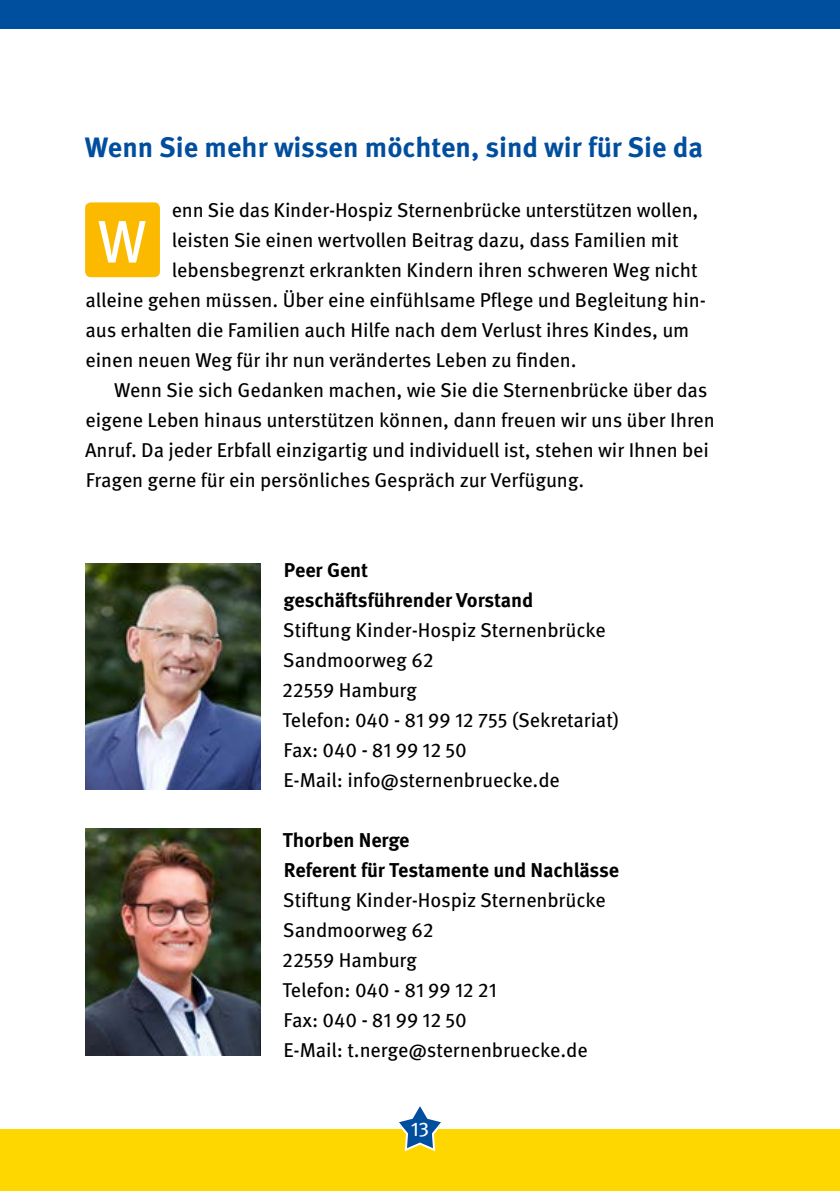
<style>
.page{position:relative;width:840px;height:1191px;background:#fff}
.page>*{position:absolute;margin:0;border:0;box-sizing:border-box;transform-origin:0 0}
.t1{font:60px "Meta OT";color:#fff}
.t2{font:700 28px "Meta OT";color:#004e9e}
.t3{font:20px/30px "Meta OT";letter-spacing:-.005em;color:#000}
.t4{font:700 20px/30px "Meta OT";letter-spacing:-.005em;color:#000}
.t5{font:20px "Meta OT";color:#fff}
.s1{font-size:21.2px}
</style>
<div class="page">
<div style="left:85px;top:202px;width:75px;height:75px;background:#fbb900;border-radius:6px"></div>
<img style="left:85px;top:563px;width:175px;height:226px">
<img style="left:85px;top:828px;width:175px;height:227px">
<div style="left:0;top:1129px;width:839px;height:62px;background:#ffd700"></div>
<svg style="left:399px;top:1106px;width:42px;height:46px"></svg>
<div style="left:0;top:0;width:839px;height:28px;background:#004e9e"></div>
<h2 class="t2" style="left:85px;top:130px;width:619px">Wenn Sie mehr wissen möchten, sind wir für Sie da</h2>
<p class="t3" style="left:171px;top:195px;width:528px">enn Sie das Kinder-Hospiz Sternenbrücke unterstützen wollen,</p>
<p class="t3" style="left:172px;top:225px;width:508px">leisten Sie einen wertvollen Beitrag dazu, dass Familien mit</p>
<p class="t3" style="left:172px;top:255px;width:527px">lebensbegrenzt erkrankten Kindern ihren schweren Weg nicht</p>
<p class="t3" style="left:86px;top:285px;width:621px">alleine gehen müssen. Über eine einfühlsame Pflege und Begleitung hin-</p>
<p class="t3" style="left:86px;top:315px;width:604px">aus erhalten die Familien auch Hilfe nach dem Verlust ihres Kindes, um</p>
<p class="t3" style="left:85px;top:345px;width:489px">einen neuen Weg für ihr nun verändertes Leben zu finden.</p>
<p class="t3" style="left:114px;top:375px;width:594px">Wenn Sie sich Gedanken machen, wie Sie die Sternenbrücke über das</p>
<p class="t3" style="left:85px;top:405px;width:630px">eigene Leben hinaus unterstützen können, dann freuen wir uns über Ihren</p>
<p class="t3" style="left:85px;top:435px;width:625px">Anruf. Da jeder Erbfall einzigartig und individuell ist, stehen wir Ihnen bei</p>
<p class="t3" style="left:86px;top:465px;width:497px">Fragen gerne für ein persönliches Gespräch zur Verfügung.</p>
<h1 class="t1" style="left:98px;top:205px;width:50px">W</h1>
<p class="t4" style="left:283px;top:555px;width:251px">Peer Gent geschäftsführender Vorstand</p>
<p class="t3" style="left:282px;top:615px;width:338px">Stiftung Kinder-Hospiz Sternenbrücke<br>Sandmoorweg 62<br>22559 Hamburg<br>Telefon: 040 <span class="s1">-</span> 81 99 12 755 (Sekretariat)<br>Fax: 040 <span class="s1">-</span> 81 99 12 50<br>E-Mail: info@sternenbruecke.de</p>
<p class="t4" style="left:283px;top:825px;width:337px">Thorben Nerge<br>Referent für Testamente und Nachlässe</p>
<p class="t3" style="left:282px;top:885px;width:325px">Stiftung Kinder-Hospiz Sternenbrücke<br>Sandmoorweg 62<br>22559 Hamburg<br>Telefon: 040 <span class="s1">-</span> 81 99 12 21<br>Fax: 040 <span class="s1">-</span> 81 99 12 50<br>E-Mail: t.nerge@sternenbruecke.de</p>
<p class="t5" style="left:410px;top:1117px;width:20px">13</p>
</div>
